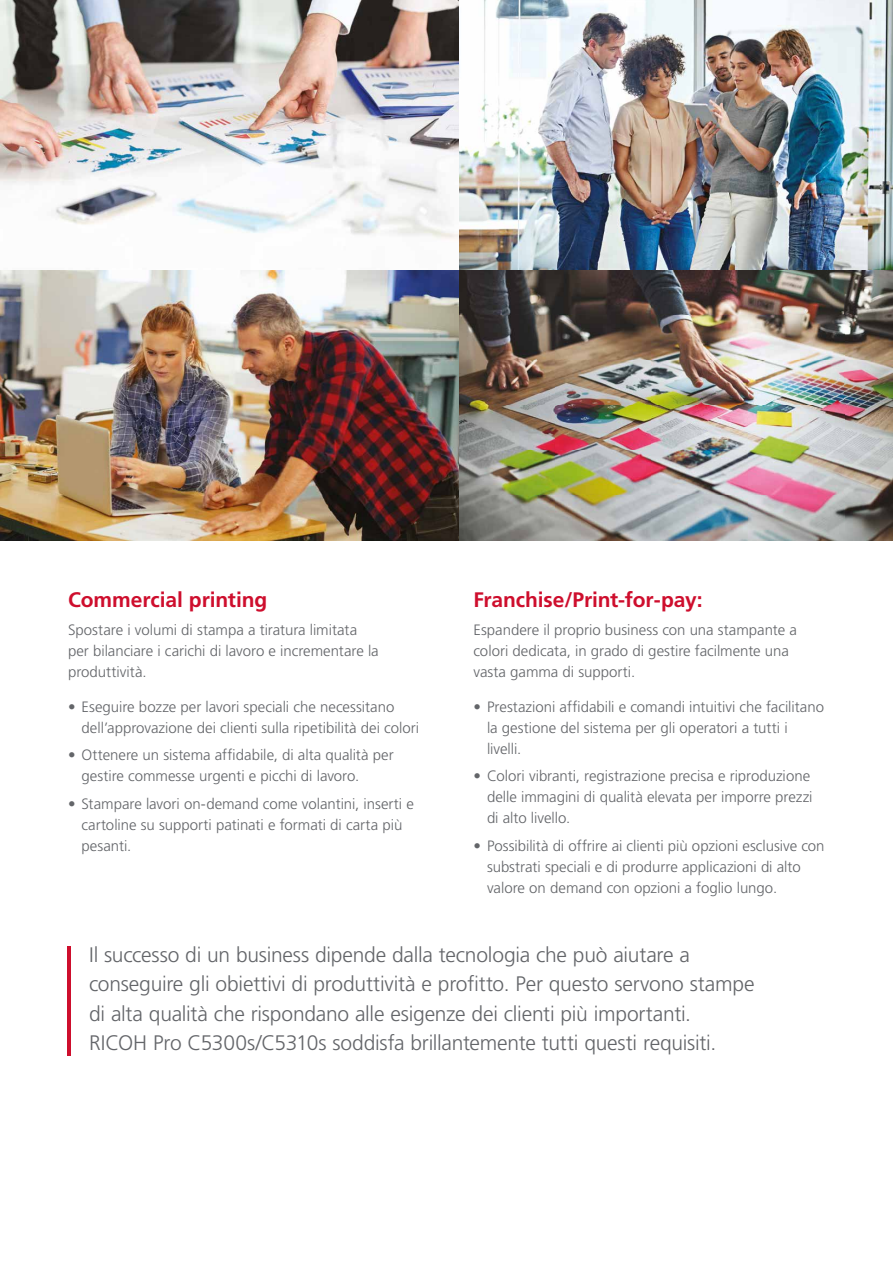
<style>
.page{position:relative;width:893px;height:1263px;background:#fff}
.page>*{position:absolute;margin:0;border:0;box-sizing:border-box;transform-origin:0 0}
.t1{font:300 21px/29.4px "Frutiger LT Std";letter-spacing:-.01em;color:#636569}
.t2{font:700 21px "Frutiger LT Std";letter-spacing:-.005em;color:#ce0e2d}
.t3{font:300 15px/21px "Frutiger LT Std";color:#636569}
</style>
<div class="page">
<img style="left:0;top:0;width:893px;height:541px">
<hr style="left:67px;top:946px;width:3px;height:109px;background:#ce0e2d">
<h1 class="t2" style="left:68px;top:588px;width:201px">Commercial printing</h1>
<p class="t3" style="left:68px;top:620px;width:312px">Spostare i volumi di stampa a tiratura limitata per bilanciare i carichi di lavoro e incrementare la produttività.</p>
<p class="t3" style="left:82px;top:696px;width:339px;text-indent:-14px">• Eseguire bozze per lavori speciali che necessitano dell’approvazione dei clienti sulla ripetibilità dei colori</p>
<p class="t3" style="left:82px;top:745px;width:314px;text-indent:-14px">• Ottenere un sistema affidabile, di alta qualità per gestire commesse urgenti e picchi di lavoro.</p>
<p class="t3" style="left:82px;top:794px;width:334px;text-indent:-14px">• Stampare lavori on-demand come volantini, inserti e cartoline su supporti patinati e formati di carta più pesanti.</p>
<h1 class="t2" style="left:473px;top:588px;width:231px">Franchise/Print-for-pay:</h1>
<p class="t3" style="left:473px;top:620px;width:325px">Espandere il proprio business con una stampante a colori dedicata, in grado di gestire facilmente una vasta gamma di supporti.</p>
<p class="t3" style="left:487px;top:696px;width:339px;text-indent:-14px">• Prestazioni affidabili e comandi intuitivi che facilitano la gestione del sistema per gli operatori a tutti i livelli.</p>
<p class="t3" style="left:487px;top:766px;width:327px;text-indent:-14px">• Colori vibranti, registrazione precisa e riproduzione delle immagini di qualità elevata per imporre prezzi di alto livello.</p>
<p class="t3" style="left:487px;top:836px;width:339px;text-indent:-14px">• Possibilità di offrire ai clienti più opzioni esclusive con substrati speciali e di produrre applicazioni di alto valore on demand con opzioni a foglio lungo.</p>
<p class="t1" style="left:89px;top:940px;width:667px">Il successo di un business dipende dalla tecnologia che può aiutare a conseguire gli obiettivi di produttività e profitto. Per questo servono stampe di alta qualità che rispondano alle esigenze dei clienti più importanti.<br>RICOH Pro C5300s/C5310s soddisfa brillantemente tutti questi requisiti.</p>
</div>
